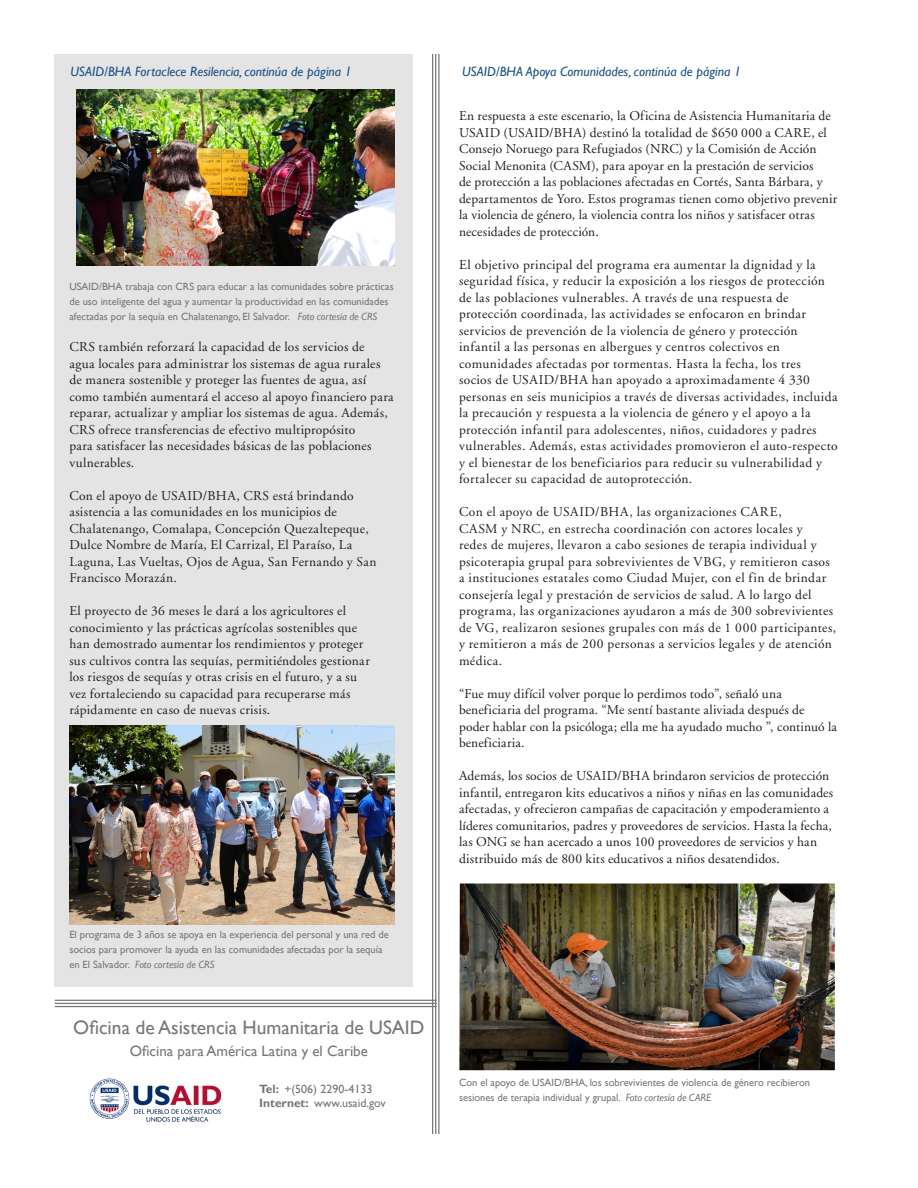
<style>
.page{position:relative;width:918px;height:1188px;background:#fff}
.page>*{position:absolute;margin:0;border:0;box-sizing:border-box;transform-origin:0 0}
.t1{font:19.5px "Gill Sans";color:#787878}
.t2{font:15px "Gill Sans";color:#787878}
.Body_Text{font:13.5px/16.5px "Adobe Garamond";letter-spacing:.02em;color:#231f20}
.Continue_on{font:italic 13.5px "Gill Sans";color:#1c5086}
.t3{font:12px "Gill Sans";color:#787878}
.Photo_Caption{font:10.5px/15px "Gill Sans";color:#787878}
.s1{font-style:italic}
.s2{font-weight:700}
</style>
<div class="page">
<div style="left:54px;top:54px;width:358px;height:932px;background:#e4e4e4"></div>
<hr style="left:438px;top:54px;width:2px;height:1080px;background:#787878">
<hr style="left:435px;top:54px;width:1px;height:1080px;background:#787878">
<hr style="left:432px;top:54px;width:1px;height:1080px;background:#787878">
<hr style="left:55px;top:1006px;width:381px;height:1px;background:#787878">
<hr style="left:55px;top:1003px;width:381px;height:1px;background:#787878">
<hr style="left:55px;top:1000px;width:381px;height:1px;background:#787878">
<img style="left:89px;top:1078px;width:133px;height:44px">
<img style="left:69px;top:725px;width:326px;height:200px">
<img style="left:459px;top:884px;width:376px;height:186px">
<img style="left:77px;top:89px;width:318px;height:177px">
<p class="Continue_on" style="left:70px;top:64px;width:283px">USAID/BHA Fortaclece Resilencia, continúa de página 1</p>
<p class="Continue_on" style="left:462px;top:64px;width:281px">USAID/BHA Apoya Comunidades, continúa de página 1</p>
<p class="Photo_Caption" style="left:69px;top:279px;width:326px">USAID/BHA trabaja con CRS para educar a las comunidades sobre prácticas de uso inteligente del agua y aumentar la productividad en las comunidades afectadas por la sequía en Chalatenango, El Salvador. <span class="s1">Foto cortesía de CRS</span></p>
<p class="Body_Text" style="left:69px;top:339px;width:326px">CRS también reforzará la capacidad de los servicios de<br>agua locales para administrar los sistemas de agua rurales de manera sostenible y proteger las fuentes de agua, así como también aumentará el acceso al apoyo financiero para reparar, actualizar y ampliar los sistemas de agua. Además, CRS ofrece transferencias de efectivo multipropósito<br>para satisfacer las necesidades básicas de las poblaciones vulnerables.</p>
<p class="Body_Text" style="left:69px;top:487px;width:309px">Con el apoyo de USAID/BHA, CRS está brindando asistencia a las comunidades en los municipios de Chalatenango, Comalapa, Concepción Quezaltepeque, Dulce Nombre de María, El Carrizal, El Paraíso, La Laguna, Las Vueltas, Ojos de Agua, San Fernando y San Francisco Morazán.</p>
<p class="Body_Text" style="left:69px;top:603px;width:302px">El proyecto de 36 meses le dará a los agricultores el conocimiento y las prácticas agrícolas sostenibles que han demostrado aumentar los rendimientos y proteger sus cultivos contra las sequías, permitiéndoles gestionar los riesgos de sequías y otras crisis en el futuro, y a su vez fortaleciendo su capacidad para recuperarse más rápidamente en caso de nuevas crisis.</p>
<p class="Photo_Caption" style="left:69px;top:928px;width:321px">El programa de 3 años se apoya en la experiencia del personal y una red de socios para promover la ayuda en las comunidades afectadas por la sequía en El Salvador. <span class="s1">Foto cortesía de CRS</span></p>
<p class="t1" style="left:73px;top:1016px;width:353px">Oficina de Asistencia Humanitaria de USAID</p>
<p class="t2" style="left:130px;top:1043px;width:240px">Oficina para América Latina y el Caribe</p>
<p class="t3" style="left:259px;top:1082px;width:115px"><span class="s2">Tel:</span> +(506) 2290-4133</p>
<p class="t3" style="left:259px;top:1096px;width:128px"><span class="s2">Internet:</span> www.usaid.gov</p>
<p class="Body_Text" style="left:459px;top:108px;width:380px">En respuesta a este escenario, la Oficina de Asistencia Humanitaria de USAID (USAID/BHA) destinó la totalidad de $650 000 a CARE, el Consejo Noruego para Refugiados (NRC) y la Comisión de Acción Social Menonita (CASM), para apoyar en la prestación de servicios<br>de protección a las poblaciones afectadas en Cortés, Santa Bárbara, y departamentos de Yoro. Estos programas tienen como objetivo prevenir la violencia de género, la violencia contra los niños y satisfacer otras necesidades de protección.</p>
<p class="Body_Text" style="left:459px;top:256px;width:380px">El objetivo principal del programa era aumentar la dignidad y la seguridad física, y reducir la exposición a los riesgos de protección de las poblaciones vulnerables. A través de una respuesta de protección coordinada, las actividades se enfocaron en brindar servicios de prevención de la violencia de género y protección infantil a las personas en albergues y centros colectivos en comunidades afectadas por tormentas. Hasta la fecha, los tres<br>socios de USAID/BHA han apoyado a aproximadamente 4 330 personas en seis municipios a través de diversas actividades, incluida la precaución y respuesta a la violencia de género y el apoyo a la protección infantil para adolescentes, niños, cuidadores y padres vulnerables. Además, estas actividades promovieron el auto-respecto y el bienestar de los beneficiarios para reducir su vulnerabilidad y fortalecer su capacidad de autoprotección.</p>
<p class="Body_Text" style="left:459px;top:504px;width:379px">Con el apoyo de USAID/BHA, las organizaciones CARE,<br>CASM y NRC, en estrecha coordinación con actores locales y<br>redes de mujeres, llevaron a cabo sesiones de terapia individual y psicoterapia grupal para sobrevivientes de VBG, y remitieron casos a instituciones estatales como Ciudad Mujer, con el fin de brindar consejería legal y prestación de servicios de salud. A lo largo del programa, las organizaciones ayudaron a más de 300 sobrevivientes de VG, realizaron sesiones grupales con más de 1 000 participantes, y remitieron a más de 200 personas a servicios legales y de atención médica.</p>
<p class="Body_Text" style="left:459px;top:685px;width:380px">“Fue muy difícil volver porque lo perdimos todo”, señaló una beneficiaria del programa. “Me sentí bastante aliviada después de poder hablar con la psicóloga; ella me ha ayudado mucho ”, continuó la beneficiaria.</p>
<p class="Body_Text" style="left:459px;top:768px;width:376px">Además, los socios de USAID/BHA brindaron servicios de protección infantil, entregaron kits educativos a niños y niñas en las comunidades afectadas, y ofrecieron campañas de capacitación y empoderamiento a líderes comunitarios, padres y proveedores de servicios. Hasta la fecha, las ONG se han acercado a unos 100 proveedores de servicios y han distribuido más de 800 kits educativos a niños desatendidos.</p>
<p class="Photo_Caption" style="left:459px;top:1075px;width:353px">Con el apoyo de USAID/BHA, los sobrevivientes de violencia de género recibieron sesiones de terapia individual y grupal. <span class="s1">Foto cortesía de CARE</span></p>
</div>
